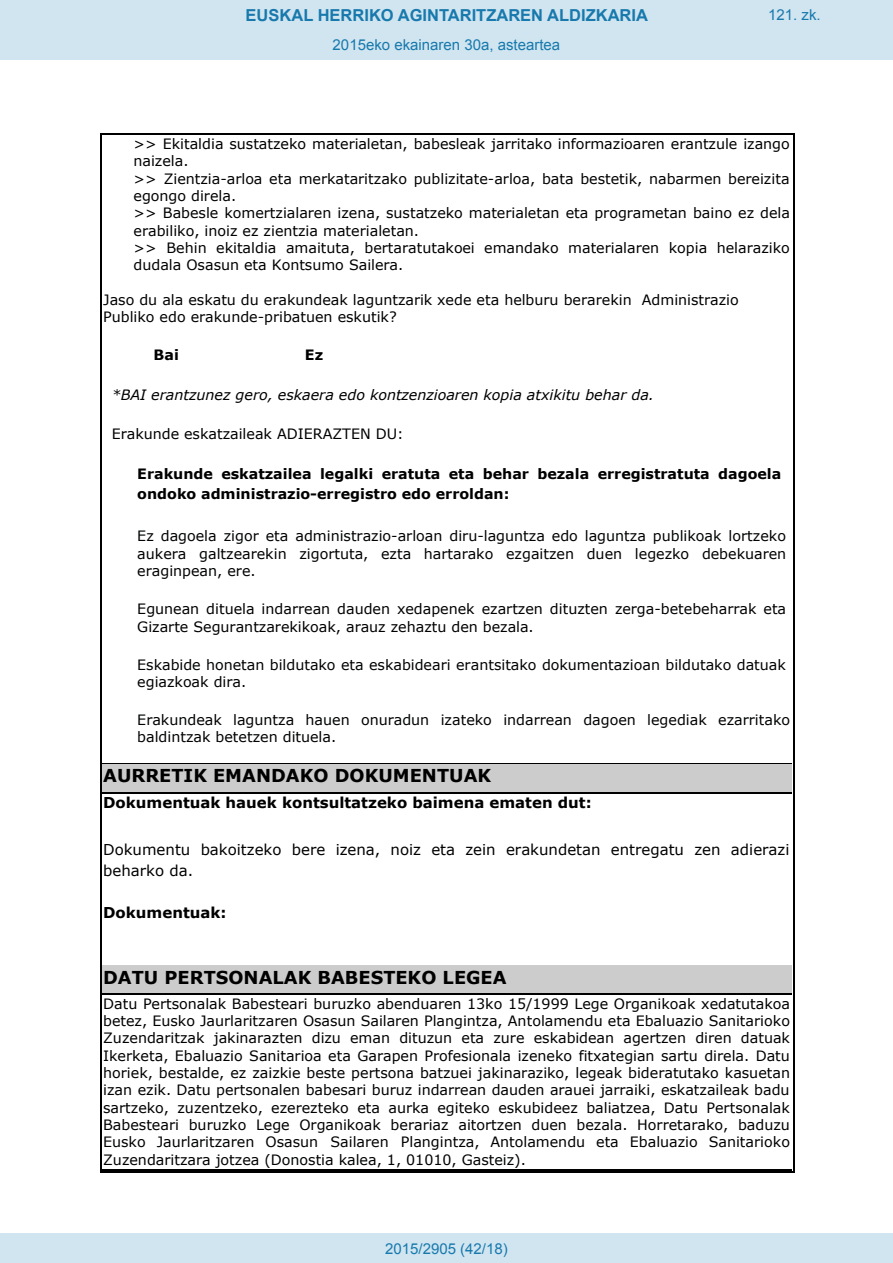
<style>
.page{position:relative;width:893px;height:1263px;background:#fff}
.page>*{position:absolute;margin:0;border:0;box-sizing:border-box;transform-origin:0 0}
.t1{font:700 17.85px "Verdana";color:#000}
.t2{font:700 16.5px "Arial";color:#1879ad}
.t3{font:15px/21px "Verdana";color:#000}
.t4{font:700 15px "Verdana";color:#000}
.Paginacion_Centro{font:15px "Arial";color:#1879ad}
.t5{font:14.25px/17.4px "Verdana";color:#000}
.t6{font:14.25px/17.2px "Verdana";color:#010202}
.t7{font:700 14.25px/20px "Verdana";color:#000}
.t8{font:italic 14.25px "Verdana";color:#000}
.s1{color:#010202}
</style>
<div class="page">
<hr style="left:100px;top:134px;width:694px;height:1px;background:#000">
<hr style="left:101px;top:763px;width:691px;height:1px;background:#000">
<div style="left:101px;top:764px;width:691px;height:28px;background:#ccc"></div>
<hr style="left:101px;top:792px;width:691px;height:1px;background:#000">
<div style="left:101px;top:965px;width:691px;height:28px;background:#ccc"></div>
<hr style="left:101px;top:993px;width:691px;height:1px;background:#000">
<hr style="left:101px;top:1169px;width:691px;height:2px;background:#000">
<hr style="left:100px;top:1171px;width:694px;height:1px;background:#000">
<svg style="left:100px;top:135px;width:1px;height:1036px"></svg>
<svg style="left:793px;top:135px;width:1px;height:1036px"></svg>
<div style="left:0;top:0;width:893px;height:60px;background:#d0e5f0"></div>
<div style="left:0;top:1233px;width:893px;height:30px;background:#d0e5f0"></div>
<p class="t2" style="left:246px;top:4px;width:404px">EUSKAL HERRIKO AGINTARITZAREN ALDIZKARIA</p>
<p class="Paginacion_Centro" style="left:768px;top:5px;width:54px">121. zk.</p>
<p class="Paginacion_Centro" style="left:333px;top:35px;width:229px">2015eko ekainaren 30a, asteartea</p>
<p class="t5" style="left:134px;top:135px;width:658px">&gt;&gt; Ekitaldia sustatzeko materialetan, babesleak jarritako informazioaren erantzule izango naizela.<br>&gt;&gt; Zientzia-arloa eta merkataritzako publizitate-arloa, bata bestetik, nabarmen bereizita egongo direla.<br>&gt;&gt; Babesle komertzialaren izena, sustatzeko materialetan eta programetan baino ez dela erabiliko, inoiz ez zientzia materialetan.<br>&gt;&gt; Behin ekitaldia amaituta, bertaratutakoei emandako materialaren kopia helaraziko dudala Osasun eta Kontsumo Sailera.</p>
<p class="t5" style="left:103px;top:291px;width:637px">Jaso du ala eskatu du erakundeak laguntzarik xede eta helburu berarekin Administrazio<br>Publiko edo erakunde-pribatuen eskutik?</p>
<p class="t7" style="left:154px;top:344px;width:27px">Bai</p>
<p class="t7" style="left:305px;top:344px;width:20px">Ez</p>
<p class="t8" style="left:112px;top:385px;width:544px">*BAI erantzunez gero, eskaera edo kontzenzioaren kopia atxikitu behar da.</p>
<p class="t5" style="left:112px;top:425px;width:293px">Erakunde eskatzaileak ADIERAZTEN DU:</p>
<p class="t7" style="left:137px;top:464px;width:646px">Erakunde eskatzailea legalki eratuta eta behar bezala erregistratuta dagoela ondoko administrazio-erregistro edo erroldan:</p>
<p class="t6" style="left:137px;top:527px;width:650px;text-align:justify">Ez dagoela zigor eta administrazio-arloan diru-laguntza edo laguntza publikoak lortzeko aukera galtzearekin zigortuta, ezta hartarako ezgaitzen duen legezko debekuaren eraginpean, ere.</p>
<p class="t5" style="left:137px;top:600px;width:650px">Egunean dituela indarrean dauden xedapenek ezartzen dituzten zerga-betebeharrak eta<br>Gizarte Segurantzarekikoak, arauz zehaztu den bezala.</p>
<p class="t6" style="left:137px;top:656px;width:650px">Eskabide honetan bildutako eta eskabideari erantsitako dokumentazioan bildutako datuak egiazkoak dira.</p>
<p class="t6" style="left:137px;top:711px;width:654px">Erakundeak laguntza hauen onuradun izateko indarrean dagoen legediak ezarritako baldintzak betetzen dituela.</p>
<p class="t1" style="left:103px;top:763px;width:389px">AURRETIK EMANDAKO DOKUMENTUAK</p>
<p class="t4" style="left:103px;top:792px;width:490px">Dokumentuak hauek kontsultatzeko baimena ematen dut:</p>
<p class="t3" style="left:103px;top:839px;width:688px">Dokumentu bakoitzeko bere izena, noiz eta zein erakundetan entregatu zen adierazi beharko da.</p>
<p class="t4" style="left:103px;top:902px;width:125px">Dokumentuak:</p>
<p class="t1" style="left:103px;top:964px;width:405px">DATU PERTSONALAK BABESTEKO LEGEA</p>
<p class="t5" style="left:103px;top:994px;width:688px;text-align:justify">Datu Pertsonalak Babesteari buruzko abenduaren 13ko 15/1999 Lege Organikoak xedatutakoa betez, Eusko Jaurlaritzaren Osasun Sailaren Plangintza, Antolamendu eta Ebaluazio Sanitarioko Zuzendaritzak jakinarazten dizu eman dituzun eta zure eskabidean agertzen diren datuak Ikerketa, Ebaluazio Sanitarioa eta Garapen Profesionala izeneko fitxategian sartu direla. Datu horiek, bestalde, ez zaizkie beste pertsona batzuei jakinaraziko, legeak bideratutako kasuetan izan ezik. Datu pertsonalen babesari buruz indarrean dauden arauei jarraiki, eskatzaileak badu sartzeko, zuzentzeko, ezerezteko eta aurka egiteko eskubideez baliatzea, Datu Pertsonalak Babesteari buruzko Lege Organikoak berariaz aitortzen duen bezala. Horretarako, baduzu <span class="s1">Eusko Jaurlaritzaren Osasun Sailaren</span> Plangintza, Antolamendu eta Ebaluazio Sanitarioko Zuzendaritzara <span class="s1">jotzea (Donostia kalea, 1, 01010, Gasteiz).</span></p>
<p class="Paginacion_Centro" style="left:385px;top:1238px;width:124px">2015/2905 (42/18)</p>
</div>
